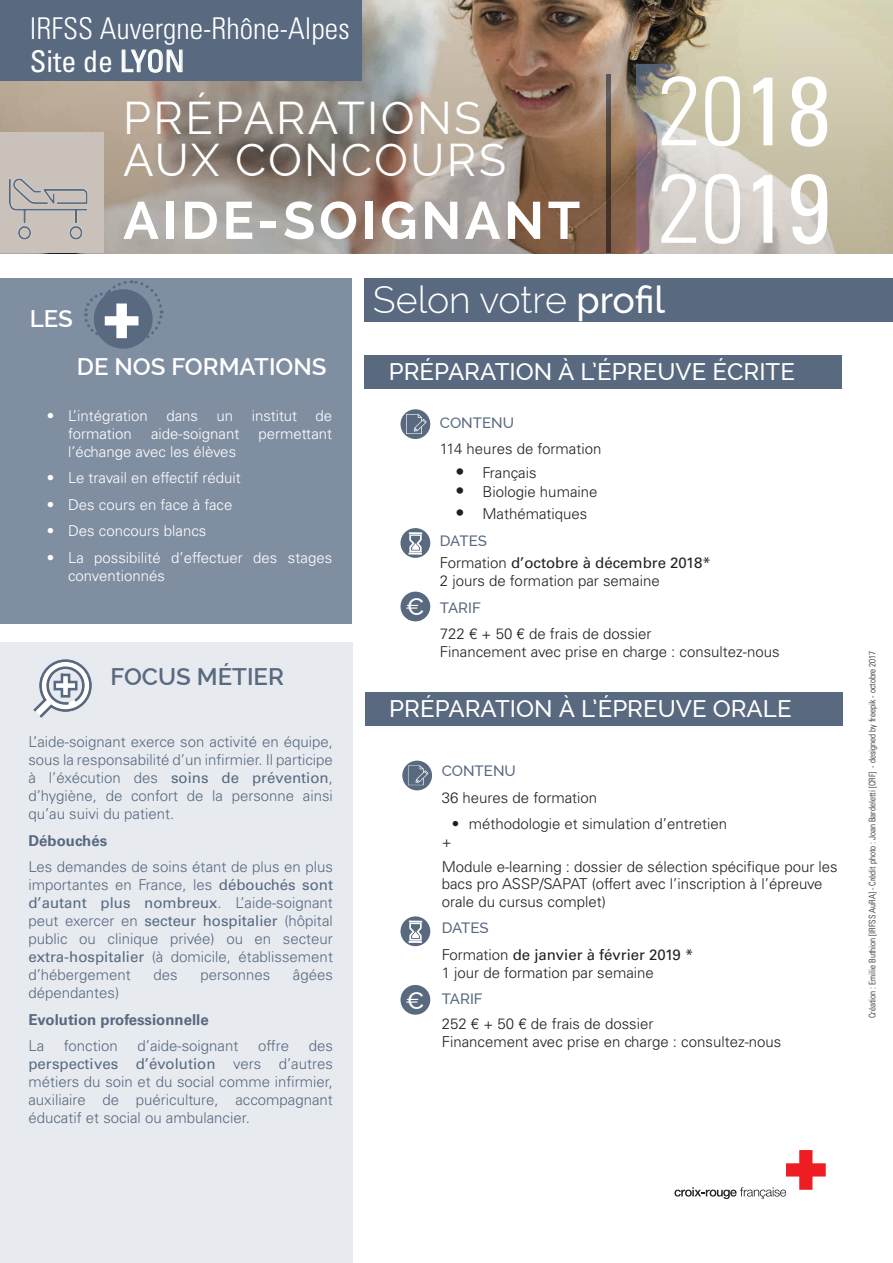
<style>
.page{position:relative;width:893px;height:1263px;background:#fff}
.page>*{position:absolute;margin:0;border:0;box-sizing:border-box;transform-origin:0 0}
.t1{font:600 105px "Raleway";color:#fff}
.t2{font:300 condensed 97.5px/97.5px "Univers LT Std";color:#fff}
.t3{font:700 52.5px "Raleway";letter-spacing:.07em;color:#fff}
.t4{font:45px/42px "Raleway";letter-spacing:.05em;color:#fff}
.t5{font:300 37.5px "Raleway";color:#fff}
.t6{font:300 condensed 30px "Univers LT Std";color:#fff}
.t7{font:condensed 30px "Univers LT Std";color:#fff}
.t8{font:500 24px "Raleway";color:#fff}
.t9{font:600 24px "Raleway";color:#fff}
.t10{font:600 24px "Raleway";color:#586980}
.t11{font:300 15px/18px "Univers LT Std";color:#586980;text-align:justify}
.t12{font:300 15px/18px "Univers LT Std";color:#231f20}
.t13{font:300 15px/18px "Univers LT Std";color:#fff}
.t14{font:500 15px "Raleway";color:#586980}
.t15{font:700 15px "Univers LT Std";color:#586980}
.t16{font:300 condensed 9px "Univers LT Std";color:#231f20}
.s1{font-weight:400}
.s2{font-weight:500}
.s3{font-size:18px}
</style>
<div class="page">
<div style="left:364px;top:355px;width:478px;height:33px;background:#586980"></div>
<div style="left:364px;top:278px;width:529px;height:44px;background:#586980"></div>
<div style="left:0;top:279px;width:352px;height:345px;background:#808ea2"></div>
<svg style="left:0;top:0;width:893px;height:253px;background:#a09080"></svg>
<div style="left:0;top:133px;width:103px;height:120px;background:#c9c1ba"></div>
<img style="left:10px;top:178px;width:78px;height:62px">
<svg style="left:636px;top:64px;width:257px;height:189px;background:#c8c1b0"></svg>
<svg style="left:606px;top:74px;width:5px;height:179px"></svg>
<div style="left:0;top:0;width:362px;height:80px;background:#586980"></div>
<svg style="left:121px;top:49px;width:62px;height:24px"></svg>
<svg style="left:84px;top:280px;width:80px;height:58px"></svg>
<div style="left:94px;top:289px;width:59px;height:60px;background:#586980;border-radius:50%"></div>
<div style="left:400px;top:528px;width:30px;height:30px;background:#586980;border-radius:50%"></div>
<svg style="left:409px;top:532px;width:13px;height:23px"></svg>
<div style="left:400px;top:409px;width:30px;height:30px;background:#586980;border-radius:50%"></div>
<svg style="left:406px;top:414px;width:21px;height:20px"></svg>
<div style="left:400px;top:592px;width:30px;height:29px;background:#586980;border-radius:50%"></div>
<div style="left:400px;top:916px;width:30px;height:30px;background:#586980;border-radius:50%"></div>
<svg style="left:409px;top:920px;width:13px;height:23px"></svg>
<svg style="left:402px;top:761px;width:30px;height:29px"></svg>
<svg style="left:408px;top:765px;width:21px;height:20px"></svg>
<div style="left:400px;top:985px;width:30px;height:30px;background:#586980;border-radius:50%"></div>
<div style="left:365px;top:692px;width:478px;height:33px;background:#586980"></div>
<svg style="left:674px;top:1150px;width:152px;height:49px"></svg>
<div style="left:0;top:643px;width:352px;height:620px;background:#e7ebf0"></div>
<svg style="left:33px;top:659px;width:59px;height:59px"></svg>
<h3 class="t6" style="left:30px;top:10px;width:321px">IRFSS Auvergne-Rhône-Alpes</h3>
<h3 class="t7" style="left:30px;top:42px;width:156px">Site de LYON</h3>
<h3 class="t4" style="left:123px;top:97px;width:384px">PRÉPARATIONS<br>AUX CONCOURS</h3>
<h3 class="t3" style="left:123px;top:190px;width:458px">AIDE-SOIGNANT</h3>
<h2 class="t2" style="left:658px;top:62px;width:175px">20<span class="s1">18<br></span>20<span class="s1">19</span></h2>
<h3 class="t9" style="left:30px;top:304px;width:45px">LES</h3>
<h1 class="t1" style="left:99px;top:261px;width:46px">+</h1>
<h3 class="t5" style="left:373px;top:278px;width:294px">Selon votre <span class="s2">profil</span></h3>
<h3 class="t9" style="left:77px;top:352px;width:251px">DE NOS FORMATIONS</h3>
<h3 class="t8" style="left:389px;top:358px;width:408px">PRÉPARATION À L’ÉPREUVE ÉCRITE</h3>
<p class="t13" style="left:68px;top:406px;width:266px;text-indent:-21px">• L’intégration dans un institut de formation</p>
<p class="t13" style="left:151px;top:424px;width:90px">aide-soignant</p>
<p class="t13" style="left:259px;top:424px;width:75px">permettant</p>
<p class="t13" style="left:68px;top:442px;width:170px">l’échange avec les élèves</p>
<p class="t13" style="left:47px;top:469px;width:196px">• Le travail en effectif réduit</p>
<p class="t13" style="left:47px;top:495px;width:187px">• Des cours en face à face</p>
<p class="t13" style="left:47px;top:522px;width:161px">• Des concours blancs</p>
<p class="t13" style="left:68px;top:548px;width:266px;text-indent:-21px">• La possibilité d’effectuer des stages conventionnés</p>
<h3 class="t10" style="left:111px;top:662px;width:175px">FOCUS MÉTIER</h3>
<p class="t11" style="left:28px;top:733px;width:306px">L’aide-soignant exerce son activité en équipe, sous la responsabilité d’un infirmier. Il participe à l’éxécution des <span class="s1">soins de prévention</span>, d’hygiène, de confort de la personne ainsi qu’au suivi du patient.</p>
<p class="t15" style="left:28px;top:832px;width:80px">Débouchés</p>
<p class="t11" style="left:28px;top:858px;width:306px">Les demandes de soins étant de plus en plus importantes en France, les <span class="s1">débouchés sont d’autant plus nombreux</span>. L’aide-soignant peut exercer en <span class="s1">secteur hospitalier</span> (hôpital public ou clinique privée) ou en secteur <span class="s1">extra-hospitalier</span> (à domicile, établissement d’hébergement</p>
<p class="t11" style="left:154px;top:966px;width:26px">des</p>
<p class="t11" style="left:200px;top:966px;width:72px">personnes</p>
<p class="t11" style="left:293px;top:966px;width:42px">âgées</p>
<p class="t11" style="left:28px;top:984px;width:92px">dépendantes)</p>
<p class="t15" style="left:28px;top:1011px;width:182px">Evolution professionnelle</p>
<p class="t11" style="left:28px;top:1037px;width:17px">La</p>
<p class="t11" style="left:64px;top:1037px;width:55px">fonction</p>
<p class="t11" style="left:138px;top:1037px;width:102px">d’aide-soignant</p>
<p class="t11" style="left:258px;top:1037px;width:32px">offre</p>
<p class="t11" style="left:28px;top:1037px;width:306px;text-indent:280px">des <span class="s1">perspectives d’évolution</span> vers d’autres métiers du soin et du social comme infirmier, auxiliaire de puériculture, accompagnant éducatif et social ou ambulancier.</p>
<h3 class="t8" style="left:406px;top:593px;width:21px">€</h3>
<p class="t14" style="left:440px;top:414px;width:76px">CONTENU</p>
<p class="t12" style="left:440px;top:440px;width:163px">114 heures de formation</p>
<p class="t12" style="left:455px;top:464px;width:83px"><span class="s3">•</span> Français</p>
<p class="t12" style="left:455px;top:483px;width:144px"><span class="s3">•</span> Biologie humaine</p>
<p class="t12" style="left:455px;top:505px;width:134px"><span class="s3">•</span> Mathématiques</p>
<p class="t14" style="left:440px;top:532px;width:48px">DATES</p>
<p class="t12" style="left:440px;top:554px;width:272px">Formation <span class="s1">d’octobre à décembre 2018*<br></span>2 jours de formation par semaine</p>
<p class="t14" style="left:440px;top:599px;width:42px">TARIF</p>
<p class="t12" style="left:440px;top:625px;width:341px">722 € + 50 € de frais de dossier<br>Financement avec prise en charge : consultez-nous</p>
<h3 class="t8" style="left:389px;top:695px;width:404px">PRÉPARATION À L’ÉPREUVE ORALE</h3>
<h3 class="t8" style="left:406px;top:986px;width:21px">€</h3>
<p class="t14" style="left:442px;top:762px;width:76px">CONTENU</p>
<p class="t12" style="left:442px;top:788px;width:157px">36 heures de formation</p>
<p class="t12" style="left:452px;top:815px;width:277px">• méthodologie et simulation d’entretien</p>
<p class="t12" style="left:442px;top:829px;width:397px;line-height:25px">+<br>Module e-learning : dossier de sélection spécifique pour les</p>
<p class="t12" style="left:442px;top:874px;width:382px">bacs pro ASSP/SAPAT (offert avec l’inscription à l’épreuve orale du cursus complet)</p>
<p class="t14" style="left:442px;top:919px;width:48px">DATES</p>
<p class="t12" style="left:442px;top:945px;width:253px">Formation <span class="s1">de janvier à février 2019 *<br></span>1 jour de formation par semaine</p>
<p class="t14" style="left:442px;top:990px;width:42px">TARIF</p>
<p class="t12" style="left:442px;top:1014px;width:341px">252 € + 50 € de frais de dossier<br>Financement avec prise en charge : consultez-nous</p>
<p class="t16" style="left:867px;top:1018px;width:369px;rotate:-90deg">Création : Emilie Buthion [IRFSS AuRA] - Crédit photo : Joan Bardeletti [CRF] - designed by freepik - octobre 2017</p>
</div>
